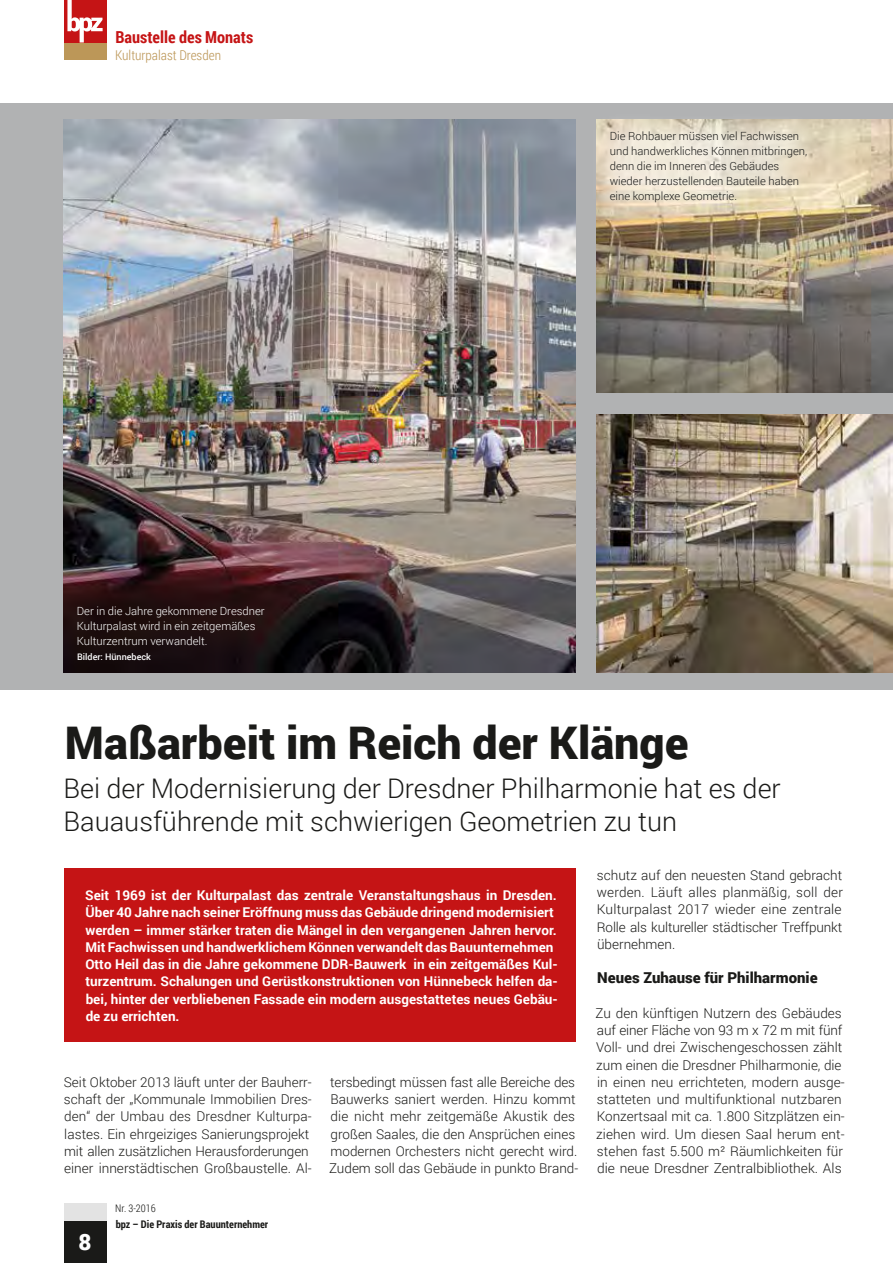
<style>
.page{position:relative;width:893px;height:1263px;background:#fff}
.page>*{position:absolute;margin:0;border:0;box-sizing:border-box;transform-origin:0 0}
.t1{font:900 45px "Roboto";color:#1a1a18}
.t2{font:300 27px/33px "Roboto";color:#1a1a18}
.t3{font:900 22.5px "Roboto";color:#fff}
.t4{font:700 16.5px "Roboto Condensed";color:#c51415}
.t5{font:900 15px "Roboto";color:#1a1a18}
.t6{font:300 13.5px/17.2px "Roboto";color:#1a1a18}
.t7{font:700 13.5px/17.2px "Roboto";color:#fff}
.t8{font:300 13.5px "Roboto Condensed";color:#bc9758}
.t9{font:300 11.25px/15px "Roboto";color:#1a1a18}
.t10{font:300 11.25px/15px "Roboto";color:#fff}
.t11{font:700 10.5px "Roboto Condensed";color:#1a1a18}
.t12{font:300 10.5px "Roboto Condensed";color:#1a1a18}
.t13{font:500 9px "Roboto";color:#fff}
</style>
<div class="page">
<div style="left:0;top:104px;width:893px;height:586px;background:#b1b2b3"></div>
<img style="left:597px;top:120px;width:296px;height:272px">
<div style="left:64px;top:869px;width:511px;height:173px;background:#c51415"></div>
<img style="left:64px;top:120px;width:511px;height:553px">
<img style="left:597px;top:414px;width:296px;height:259px">
<svg style="left:596px;top:119px;width:229px;height:101px;background:#e5dac4"></svg>
<div style="left:64px;top:1220px;width:42px;height:43px;background:#1a1a18"></div>
<div style="left:64px;top:43px;width:42px;height:17px;background:#bc9758"></div>
<div style="left:64px;top:0;width:42px;height:43px;background:#c51415"></div>
<svg style="left:67px;top:0;width:36px;height:43px"></svg>
<div style="left:64px;top:1203px;width:42px;height:17px;background:#e3e3e3"></div>
<p class="t4" style="left:115px;top:25px;width:139px">Baustelle des Monats</p>
<p class="t8" style="left:115px;top:45px;width:107px">Kulturpalast Dresden</p>
<p class="t10" style="left:77px;top:603px;width:189px">Der in die Jahre gekommene Dresdner<br>Kulturpalast wird in ein zeitgemäßes<br>Kulturzentrum verwandelt.</p>
<p class="t13" style="left:77px;top:650px;width:75px">Bilder: Hünnebeck</p>
<p class="t9" style="left:610px;top:128px;width:199px">Die Rohbauer müssen viel Fachwissen und handwerkliches Können mitbringen, denn die im Inneren des Gebäudes wieder herzustellenden Bauteile haben eine komplexe Geometrie.</p>
<h1 class="t1" style="left:65px;top:711px;width:625px">Maßarbeit im Reich der Klänge</h1>
<h2 class="t2" style="left:63px;top:771px;width:719px">Bei der Modernisierung der Dresdner Philharmonie hat es der<br>Bauausführende mit schwierigen Geometrien zu tun</h2>
<p class="t6" style="left:597px;top:866px;width:248px;text-align:justify">schutz auf den neuesten Stand gebracht werden. Läuft alles planmäßig, soll der Kulturpalast 2017 wieder eine zentrale Rolle als kultureller städtischer Treffpunkt übernehmen.</p>
<p class="t5" style="left:597px;top:967px;width:222px">Neues Zuhause für Philharmonie</p>
<p class="t6" style="left:595px;top:1004px;width:251px">Zu den künftigen Nutzern des Gebäudes auf einer Fläche von 93 m x 72 m mit fünf Voll- und drei Zwischengeschossen zählt zum einen die Dresdner Philharmonie, die in einen neu errichteten, modern ausge&shy;statteten und multifunktional nutzbaren Konzertsaal mit ca. 1.800 Sitzplätzen ein&shy;ziehen wird. Um diesen Saal herum ent&shy;stehen fast 5.500 m² Räumlichkeiten für die neue Dresdner Zentralbibliothek. Als</p>
<p class="t7" style="left:85px;top:886px;width:474px">Seit 1969 ist der Kulturpalast das zentrale Veranstaltungshaus in Dresden.<br>Über 40 Jahre nach seiner Eröffnung muss das Gebäude dringend modernisiert werden – immer stärker traten die Mängel in den vergangenen Jahren hervor.<br>Mit Fachwissen und handwerklichem Können verwandelt das Bauunternehmen Otto Heil das in die Jahre gekommene DDR-Bauwerk in ein zeitgemäßes Kul&shy;turzentrum. Schalungen und Gerüstkonstruktionen von Hünnebeck helfen da&shy;bei, hinter der verbliebenen Fassade ein modern ausgestattetes neues Gebäu&shy;de zu errichten.</p>
<p class="t6" style="left:64px;top:1073px;width:249px">Seit Oktober 2013 läuft unter der Bauherr&shy;schaft der „Kommunale Immobilien Dres&shy;den“ der Umbau des Dresdner Kulturpa&shy;lastes. Ein ehrgeiziges Sanierungsprojekt mit allen zusätzlichen Herausforderungen einer innerstädtischen Großbaustelle. Al-</p>
<p class="t6" style="left:329px;top:1073px;width:251px">tersbedingt müssen fast alle Bereiche des Bauwerks saniert werden. Hinzu kommt die nicht mehr zeitgemäße Akustik des großen Saales, die den Ansprüchen eines modernen Orchesters nicht gerecht wird.<br>Zudem soll das Gebäude in punkto Brand-</p>
<h3 class="t3" style="left:78px;top:1226px;width:15px">8</h3>
<p class="t12" style="left:115px;top:1201px;width:42px">Nr. 3-2016</p>
<p class="t11" style="left:116px;top:1217px;width:154px">bpz – Die Praxis der Bauunternehmer</p>
</div>
